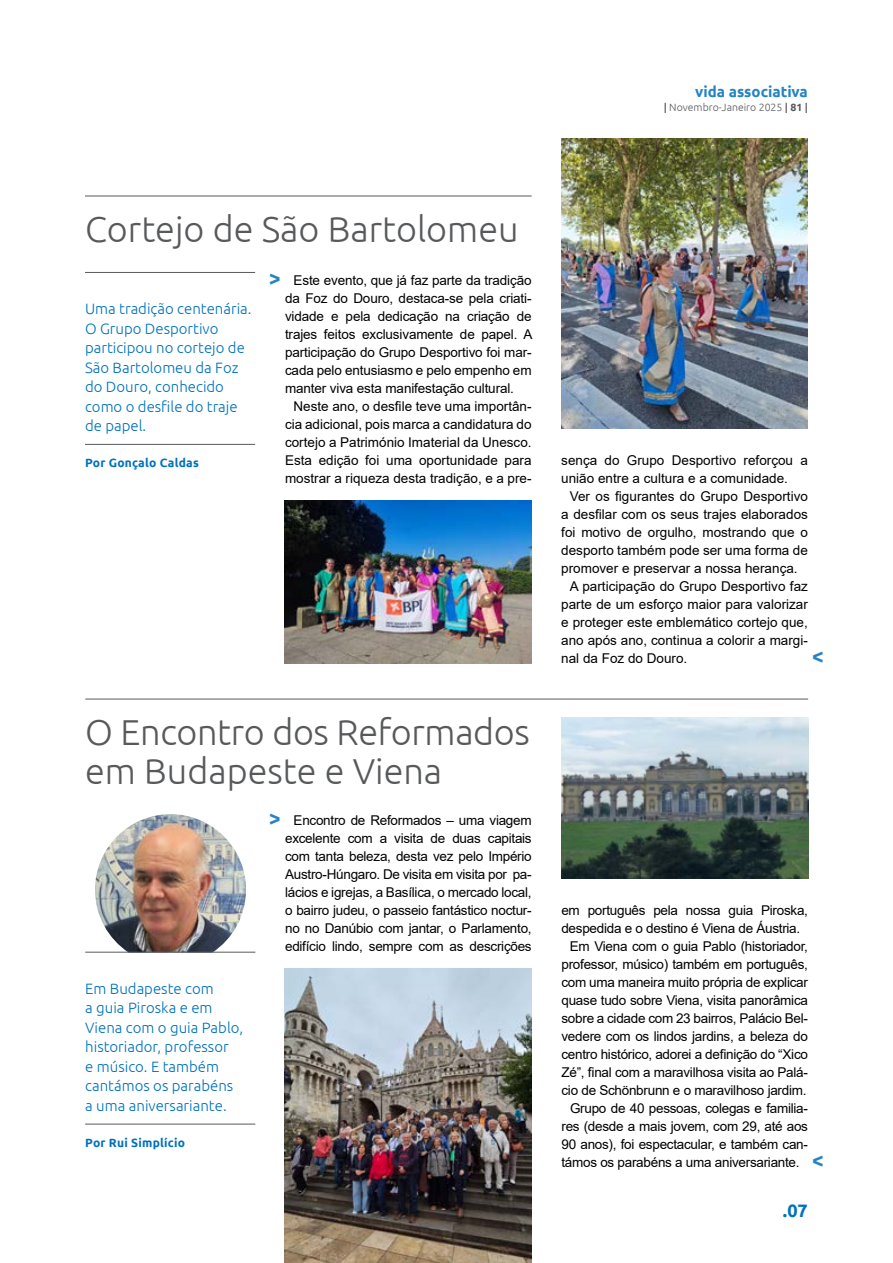
<style>
.page{position:relative;width:893px;height:1263px;background:#fff}
.page>*{position:absolute;margin:0;border:0;box-sizing:border-box;transform-origin:0 0}
.t1{font:300 36px/39px "Ubuntu";color:#58595b}
.t2{font:500 21px "Ubuntu";color:#2484c6}
.t3{font:700 18px "Ubuntu";color:#0072bc}
.t4{font:300 15px/19.5px "Ubuntu";color:#0072bc}
.t5{font:700 15px "Ubuntu";color:#2484c6}
.t6{font:13.5px/18px "Arial";letter-spacing:-.02em;color:#000;text-align:justify}
.t7{font:13.5px/18px "Arial";color:#000}
.t8{font:700 12px "Ubuntu";letter-spacing:.02em;color:#0072bc}
.t9{font:300 10.5px "Ubuntu";color:#58595b}
.s1{font-weight:500}
.s2{font-weight:700}
</style>
<div class="page">
<hr style="left:85px;top:196px;width:447px;height:1px;background:#58595b">
<img style="left:285px;top:501px;width:246px;height:162px">
<img style="left:561px;top:138px;width:247px;height:291px">
<img style="left:285px;top:969px;width:247px;height:294px">
<hr style="left:85px;top:444px;width:170px;height:1px;background:#58595b">
<hr style="left:85px;top:272px;width:170px;height:1px;background:#58595b">
<hr style="left:85px;top:1124px;width:170px;height:1px;background:#58595b">
<img style="left:95px;top:814px;width:151px;height:138px">
<hr style="left:85px;top:952px;width:170px;height:1px;background:#58595b">
<img style="left:561px;top:717px;width:247px;height:162px">
<hr style="left:85px;top:699px;width:723px;height:1px;background:#58595b">
<p class="t5" style="left:695px;top:82px;width:114px">vida associativa</p>
<p class="t9" style="left:664px;top:101px;width:146px"><span class="s1">|</span> Novembro-Janeiro 2025 <span class="s1">|</span> <span class="s2">81</span> <span class="s1">|</span></p>
<h1 class="t1" style="left:85px;top:209px;width:435px">Cortejo de São Bartolomeu</h1>
<p class="t6" style="left:285px;top:271px;width:249px;text-indent:9px">Este evento, que já faz parte da tradição da Foz do Douro, destaca-se pela criati&shy;vidade e pela dedicação na criação de trajes feitos exclusivamente de papel. A participação do Grupo Desportivo foi mar&shy;cada pelo entusiasmo e pelo empenho em manter viva esta manifestação cultural.</p>
<p class="t6" style="left:285px;top:397px;width:248px;text-indent:9px">Neste ano, o desfile teve uma importân&shy;cia adicional, pois marca a candidatura do cortejo a Património Imaterial da Unesco.<br>Esta edição foi uma oportunidade para mostrar a riqueza desta tradição, e a pre-</p>
<h2 class="t2" style="left:269px;top:264px;width:13px">&gt;</h2>
<p class="t4" style="left:85px;top:299px;width:168px">Uma tradição centenária.<br>O Grupo Desportivo participou no cortejo de<br>São Bartolomeu da Foz do Douro, conhecido como o desfile do traje de papel.</p>
<p class="t8" style="left:85px;top:455px;width:115px">Por Gonçalo Caldas</p>
<h1 class="t1" style="left:85px;top:712px;width:446px">O Encontro dos Reformados em Budapeste e Viena</h1>
<p class="t6" style="left:285px;top:811px;width:248px;text-indent:9px">Encontro de Reformados – uma viagem excelente com a visita de duas capitais com tanta beleza, desta vez pelo Império Austro-Húngaro. De visita em visita por pa&shy;lácios e igrejas, a Basílica, o mercado local, o bairro judeu, o passeio fantástico noctur&shy;no no Danúbio com jantar, o Parlamento, edifício lindo, sempre com as descrições</p>
<h2 class="t2" style="left:269px;top:804px;width:13px">&gt;</h2>
<p class="t4" style="left:85px;top:978px;width:159px">Em Budapeste com<br>a guia Piroska e em<br>Viena com o guia Pablo, historiador, professor<br>e músico. E também cantámos os parabéns a uma aniversariante.</p>
<p class="t8" style="left:85px;top:1135px;width:101px">Por Rui Simplício</p>
<p class="t7" style="left:561px;top:451px;width:248px">sença do Grupo Desportivo reforçou a união entre a cultura e a comunidade.</p>
<p class="t7" style="left:570px;top:487px;width:240px">Ver os figurantes do Grupo Desportivo</p>
<p class="t7" style="left:561px;top:505px;width:248px">a desfilar com os seus trajes elaborados</p>
<p class="t7" style="left:561px;top:523px;width:248px">foi motivo de orgulho, mostrando que o</p>
<p class="t7" style="left:561px;top:541px;width:248px">desporto também pode ser uma forma de</p>
<p class="t7" style="left:561px;top:559px;width:238px">promover e preservar a nossa herança.</p>
<p class="t7" style="left:570px;top:577px;width:240px">A participação do Grupo Desportivo faz</p>
<p class="t7" style="left:561px;top:595px;width:248px">parte de um esforço maior para valorizar</p>
<p class="t7" style="left:561px;top:613px;width:248px">e proteger este emblemático cortejo que,</p>
<p class="t7" style="left:561px;top:631px;width:248px">ano após ano, continua a colorir a margi-</p>
<p class="t7" style="left:561px;top:649px;width:128px">nal da Foz do Douro.</p>
<h2 class="t2" style="left:812px;top:642px;width:13px">&lt;</h2>
<p class="t6" style="left:561px;top:901px;width:248px">em português pela nossa guia Piroska,</p>
<p class="t6" style="left:561px;top:919px;width:240px">despedida e o destino é Viena de Áustria.</p>
<p class="t6" style="left:570px;top:937px;width:240px">Em Viena com o guia Pablo (historiador,</p>
<p class="t6" style="left:561px;top:955px;width:248px">professor, músico) também em português,</p>
<p class="t6" style="left:561px;top:973px;width:248px">com uma maneira muito própria de explicar</p>
<p class="t6" style="left:561px;top:991px;width:248px">quase tudo sobre Viena, visita panorâmica</p>
<p class="t6" style="left:561px;top:1009px;width:248px">sobre a cidade com 23 bairros, Palácio Bel-</p>
<p class="t6" style="left:561px;top:1027px;width:248px">vedere com os lindos jardins, a beleza do</p>
<p class="t6" style="left:561px;top:1045px;width:248px">centro histórico, adorei a definição do “Xico</p>
<p class="t6" style="left:561px;top:1063px;width:248px">Zé”, final com a maravilhosa visita ao Palá-</p>
<p class="t6" style="left:561px;top:1081px;width:247px">cio de Schönbrunn e o maravilhoso jardim.</p>
<p class="t6" style="left:570px;top:1099px;width:239px">Grupo de 40 pessoas, colegas e familia-</p>
<p class="t6" style="left:561px;top:1117px;width:248px">res (desde a mais jovem, com 29, até aos</p>
<p class="t6" style="left:561px;top:1135px;width:248px">90 anos), foi espectacular, e também can-</p>
<p class="t6" style="left:561px;top:1153px;width:240px">támos os parabéns a uma aniversariante.</p>
<h2 class="t2" style="left:812px;top:1146px;width:13px">&lt;</h2>
<h3 class="t3" style="left:783px;top:1199px;width:26px">.07</h3>
</div>
